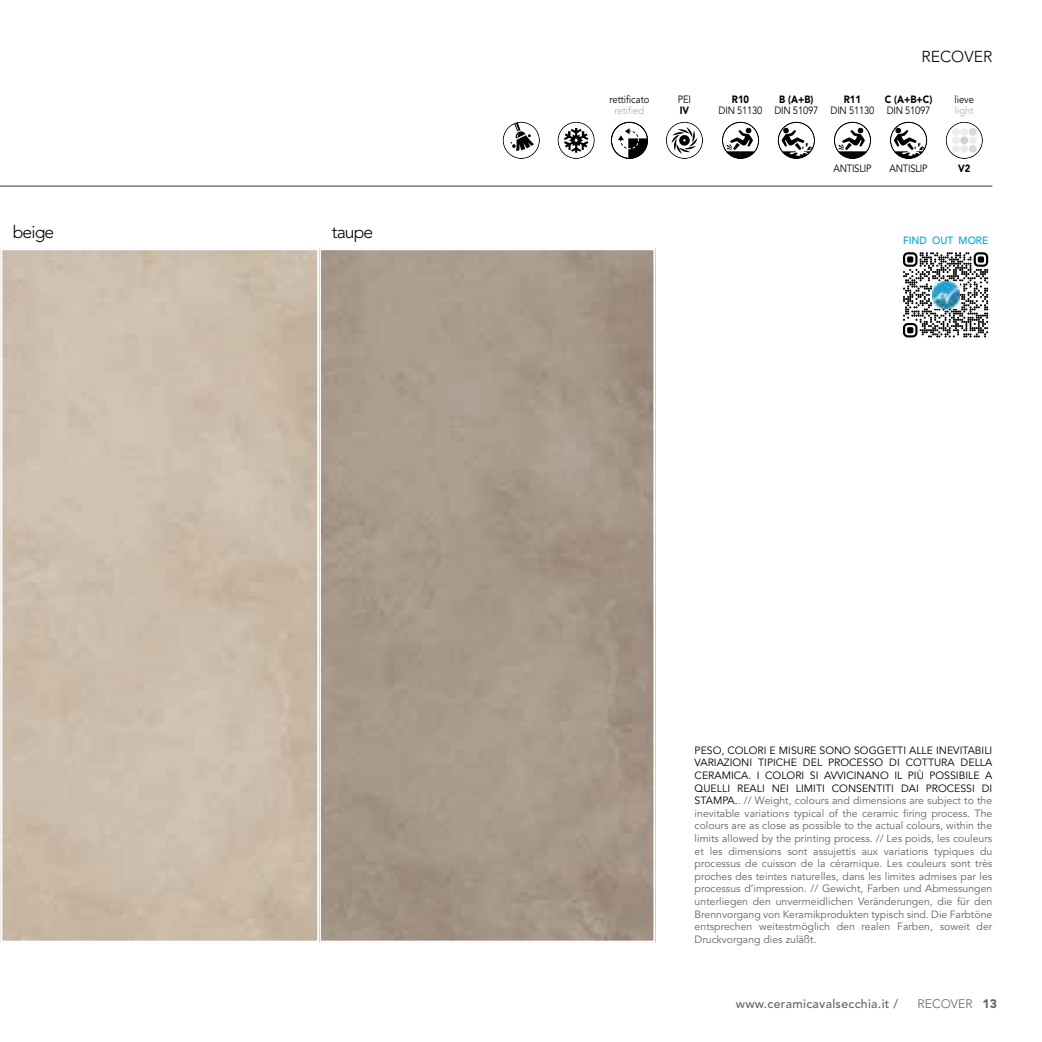
<style>
.page{position:relative;width:1042px;height:1042px;background:#fff}
.page>*{position:absolute;margin:0;border:0;box-sizing:border-box;transform-origin:0 0}
.t1{font:300 17.5px "Avenir LT Std";letter-spacing:-.05em;color:#000}
.t2{font:300 15.75px "Avenir LT Std";color:#000}
.t3{font:500 12.25px "Avenir LT Std";letter-spacing:.025em;color:#646363}
.t4{font:300 12.25px "Avenir LT Std";color:#646363}
.t5{font:10.5px/12.6px "Avenir LT Std";color:#646363;text-align:justify}
.t6{font:10.5px "Avenir LT Std";letter-spacing:-.025em;color:#000;scale:.9 1}
.t7{font:900 10.5px "Avenir LT Std";color:#000;scale:.9 1}
.t8{font:10.5px "Avenir LT Std";color:#b3b2b2;scale:.9 1}
.t9{font:10.5px "Avenir LT Std";color:#000;scale:.9 1}
.t10{font:500 10.5px "Avenir LT Std";color:#00a4d4;scale:.95 1}
.s1{color:#000}
.s2{font-weight:900}
</style>
<div class="page">
<svg style="left:322px;top:251px;width:330px;height:689px;background:#a59888"></svg>
<div style="left:319px;top:248px;width:336px;height:695px;border:2px solid #fff"></div>
<svg style="left:3px;top:251px;width:313px;height:689px;background:#cabcab"></svg>
<div style="left:0;top:248px;width:319px;height:695px;border:2px solid #fff"></div>
<hr style="left:0;top:186px;width:992px;height:1px;background:#2d3c4b">
<svg style="left:778px;top:122px;width:37px;height:37px"></svg>
<svg style="left:781px;top:128px;width:31px;height:30px"></svg>
<div style="left:778px;top:122px;width:37px;height:37px;border:1px solid #000;border-radius:50%"></div>
<svg style="left:890px;top:122px;width:37px;height:37px"></svg>
<svg style="left:894px;top:128px;width:30px;height:30px"></svg>
<div style="left:890px;top:122px;width:37px;height:37px;border:1px solid #000;border-radius:50%"></div>
<svg style="left:945px;top:122px;width:38px;height:37px"></svg>
<div style="left:952px;top:128px;width:8px;height:8px;background:#ededed;border-radius:50%"></div>
<div style="left:960px;top:128px;width:8px;height:8px;background:#ededed;border-radius:50%"></div>
<div style="left:952px;top:136px;width:8px;height:8px;background:#ededed;border-radius:50%"></div>
<div style="left:960px;top:136px;width:8px;height:8px;background:#d0d0d0;border-radius:50%"></div>
<div style="left:969px;top:136px;width:7px;height:8px;background:#ededed;border-radius:50%"></div>
<div style="left:952px;top:145px;width:8px;height:8px;background:#ededed;border-radius:50%"></div>
<div style="left:960px;top:145px;width:8px;height:8px;background:#e9e9e9;border-radius:50%"></div>
<div style="left:969px;top:145px;width:7px;height:8px;background:#dadada;border-radius:50%"></div>
<div style="left:969px;top:128px;width:7px;height:8px;background:#dadada;border-radius:50%"></div>
<div style="left:945px;top:122px;width:38px;height:37px;border:1px solid #000;border-radius:50%"></div>
<svg style="left:722px;top:122px;width:37px;height:37px"></svg>
<svg style="left:726px;top:128px;width:29px;height:30px"></svg>
<div style="left:722px;top:122px;width:37px;height:37px;border:1px solid #000;border-radius:50%"></div>
<svg style="left:834px;top:122px;width:37px;height:37px"></svg>
<svg style="left:838px;top:128px;width:29px;height:29px"></svg>
<div style="left:834px;top:122px;width:37px;height:37px;border:1px solid #000;border-radius:50%"></div>
<svg style="left:511px;top:123px;width:23px;height:28px"></svg>
<div style="left:503px;top:122px;width:37px;height:37px;border:1px solid #000;border-radius:50%"></div>
<svg style="left:666px;top:122px;width:37px;height:37px"></svg>
<div style="left:666px;top:122px;width:37px;height:37px;border:1px solid #000;border-radius:50%"></div>
<svg style="left:671px;top:127px;width:26px;height:27px"></svg>
<svg style="left:611px;top:122px;width:37px;height:37px"></svg>
<div style="left:611px;top:122px;width:37px;height:37px;border:1px solid #000;border-radius:50%"></div>
<svg style="left:618px;top:128px;width:29px;height:30px"></svg>
<svg style="left:557px;top:122px;width:38px;height:37px"></svg>
<svg style="left:564px;top:128px;width:24px;height:25px"></svg>
<div style="left:557px;top:122px;width:38px;height:37px;border:1px solid #000;border-radius:50%"></div>
<svg style="left:903px;top:252px;width:85px;height:85px"></svg>
<img style="left:932px;top:281px;width:27px;height:27px">
<h1 class="t1" style="left:13px;top:221px;width:43px">beige</h1>
<h1 class="t1" style="left:332px;top:221px;width:43px">taupe</h1>
<p class="t9" style="left:609px;top:94px;width:46px">rettificato</p>
<p class="t8" style="left:614px;top:104px;width:35px">retified</p>
<p class="t6" style="left:678px;top:94px;width:16px">PEI</p>
<p class="t7" style="left:680px;top:104px;width:12px">IV</p>
<p class="t7" style="left:732px;top:93px;width:21px">R10</p>
<p class="t6" style="left:718px;top:104px;width:50px">DIN 51130</p>
<p class="t7" style="left:779px;top:93px;width:40px">B (A+B)</p>
<p class="t6" style="left:774px;top:104px;width:50px">DIN 51097</p>
<h2 class="t2" style="left:921px;top:47px;width:72px">RECOVER</h2>
<p class="t7" style="left:844px;top:93px;width:21px">R11</p>
<p class="t6" style="left:830px;top:104px;width:50px">DIN 51130</p>
<p class="t7" style="left:885px;top:93px;width:54px">C (A+B+C)</p>
<p class="t6" style="left:886px;top:104px;width:50px">DIN 51097</p>
<p class="t6" style="left:954px;top:94px;width:23px">lieve</p>
<p class="t8" style="left:955px;top:104px;width:22px">light</p>
<p class="t6" style="left:833px;top:162px;width:44px">ANTISLIP</p>
<p class="t6" style="left:889px;top:162px;width:44px">ANTISLIP</p>
<p class="t7" style="left:958px;top:162px;width:15px">V2</p>
<p class="t10" style="left:903px;top:234px;width:91px">FIND OUT MORE</p>
<p class="t5" style="left:694px;top:744px;width:299px"><span class="s1">PESO, COLORI E MISURE SONO SOGGETTI ALLE INEVITABILI VARIAZIONI TIPICHE DEL PROCESSO DI COTTURA DELLA CERAMICA. I COLORI SI AVVICINANO IL PIÙ POSSIBILE A QUELLI REALI NEI LIMITI CONSENTITI DAI PROCESSI DI STAMPA.</span>. // Weight, colours and dimensions are subject to the inevitable variations typical of the ceramic firing process. The colours are as close as possible to the actual colours, within the limits allowed by the printing process. // Les poids, les couleurs et les dimensions sont assujettis aux variations typiques du processus de cuisson de la céramique. Les couleurs sont très proches des teintes naturelles, dans les limites admises par les processus d’impression. // Gewicht, Farben und Abmessungen unterliegen den unvermeidlichen Veränderungen, die für den Brennvorgang von Keramikprodukten typisch sind. Die Farbtöne entsprechen weitestmöglich den realen Farben, soweit der Druckvorgang dies zuläßt.</p>
<p class="t3" style="left:736px;top:996px;width:164px">www.ceramicavalsecchia.it /</p>
<p class="t4" style="left:917px;top:996px;width:81px">RECOVER <span class="s2">13</span></p>
</div>
